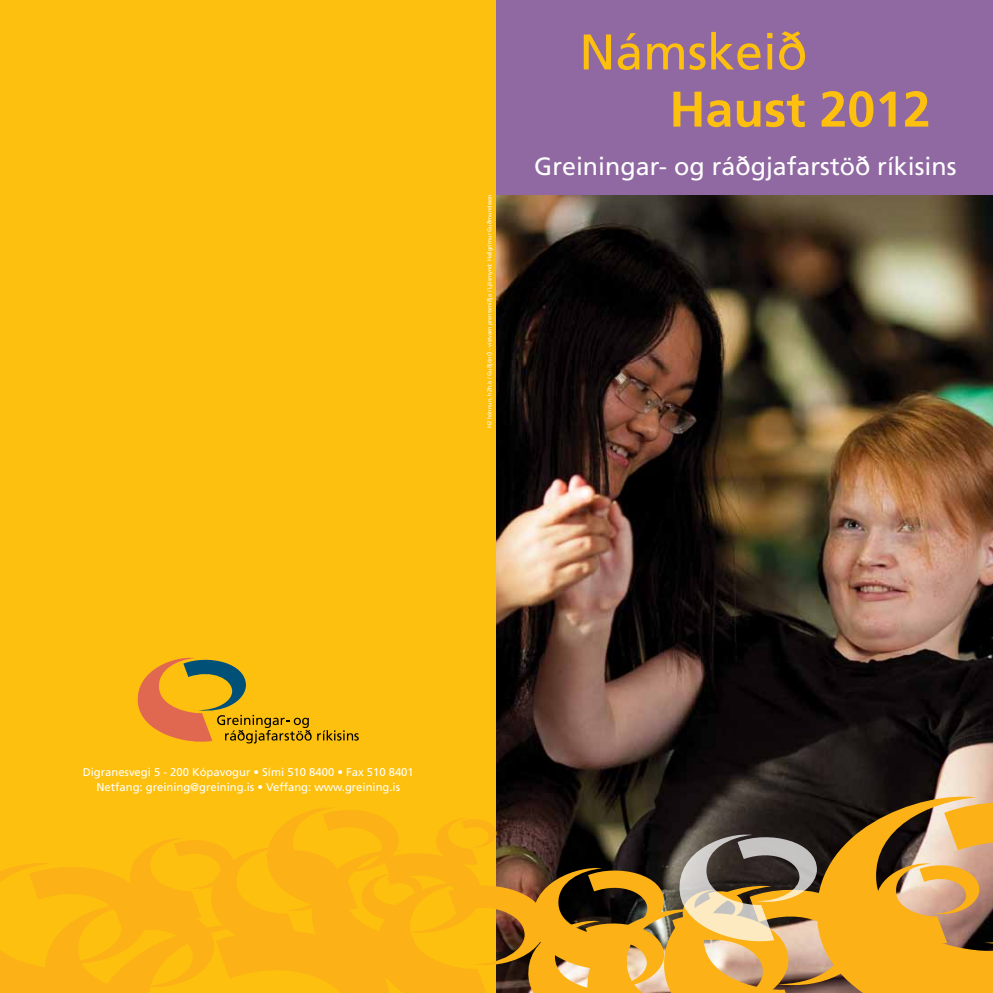
<style>
.page{position:relative;width:993px;height:993px;background:#fff}
.page>*{position:absolute;margin:0;border:0;box-sizing:border-box;transform-origin:0 0}
.t1{font:700 50px "Frutiger";color:#fec00f}
.t2{font:50px "Frutiger";color:#fec00f}
.t3{font:25px "Frutiger";color:#fff}
.t4{font:11.25px/15px "Frutiger";color:#fff;text-align:center}
.t5{font:5.62px "Frutiger";color:#fff}
</style>
<div class="page">
<div style="left:0;top:0;width:992px;height:992px;background:#fec00f"></div>
<img style="left:496px;top:194px;width:496px;height:592px">
<svg style="left:0;top:786px;width:992px;height:206px"></svg>
<svg style="left:317px;top:730px;width:41px;height:10px"></svg>
<svg style="left:137px;top:657px;width:174px;height:87px"></svg>
<div style="left:496px;top:0;width:496px;height:194px;background:#9068a2"></div>
<p class="t5" style="left:486px;top:428px;width:235px;rotate:-90deg">H2 hönnun, h2h.is / GuðjónÓ - vistvæn prentsmiðja / Ljósmynd: Hallgrímur Guðmundsson</p>
<h1 class="t2" style="left:579px;top:23px;width:229px">Námskeið</h1>
<h1 class="t1" style="left:669px;top:80px;width:263px">Haust 2012</h1>
<h2 class="t3" style="left:534px;top:151px;width:423px">Greiningar- og ráðgjafarstöð ríkisins</h2>
<p class="t4" style="left:83px;top:764px;width:332px">Digranesvegi 5 - 200 Kópavogur • Sími 510 8400 • Fax 510 8401<br>Netfang: greining@greining.is • Veffang: www.greining.is</p>
</div>
